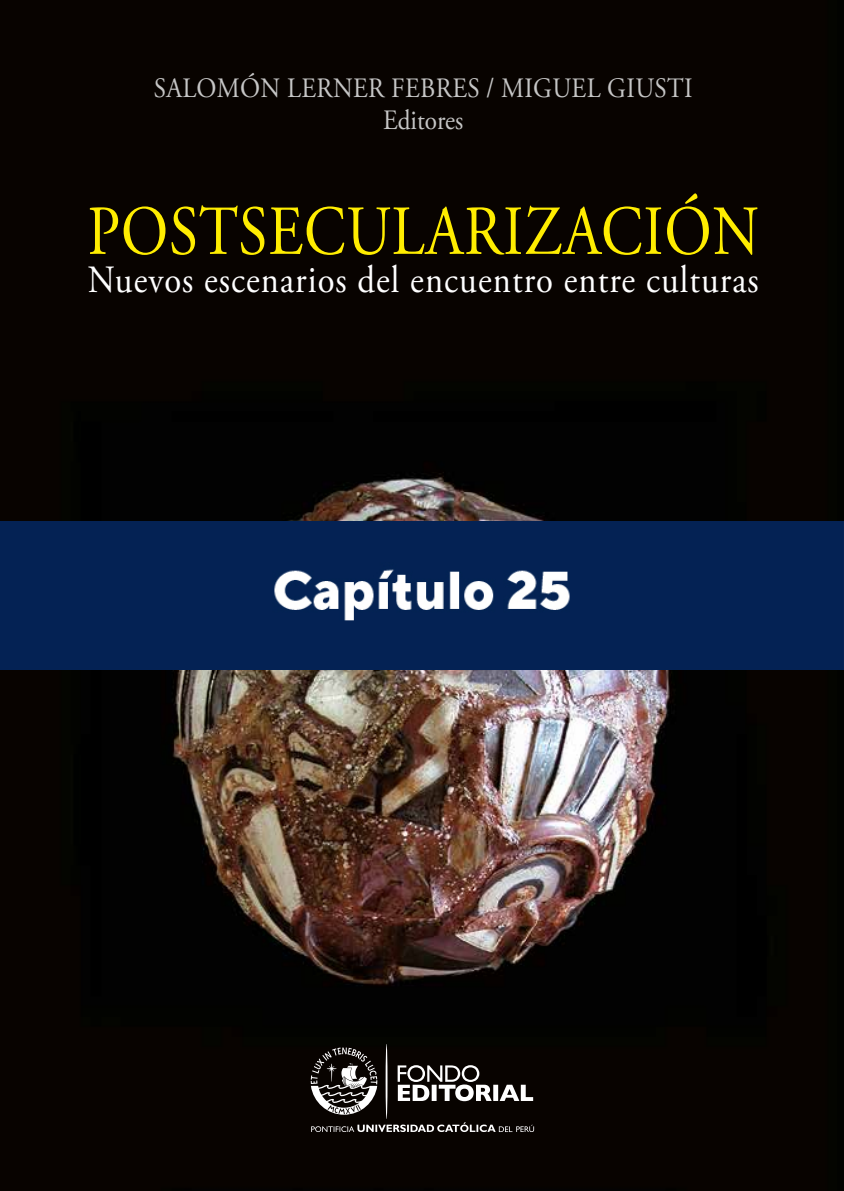
<style>
.page{position:relative;width:844px;height:1191px;background:#fff}
.page>*{position:absolute;margin:0;border:0;box-sizing:border-box;transform-origin:0 0}
.t1{font:70px "Adobe Garamond Pro";letter-spacing:.015em;color:#ffed00;scale:.85 1}
.t2{font:38.5px "Adobe Garamond Pro";color:#fff;scale:.9 1}
.t3{font:28px/31.5px "Adobe Garamond Pro";letter-spacing:.015em;color:#c6c6c6;text-align:center;scale:.9 1}
</style>
<div class="page">
<img style="left:0;top:0;width:843px;height:1191px">
<svg style="left:310px;top:1043px;width:224px;height:89px;background:#383432"></svg>
<div style="left:0;top:521px;width:843px;height:148px;background:#042254"></div>
<p class="t3" style="left:154px;top:74px;width:600px">SALOMÓN LERNER FEBRES / MIGUEL GIUSTI<br>Editores</p>
<h1 class="t1" style="left:87px;top:190px;width:791px">POSTSECULARIZACIÓN</h1>
<p class="t2" style="left:88px;top:257px;width:746px">Nuevos escenarios del encuentro entre culturas</p>
</div>
